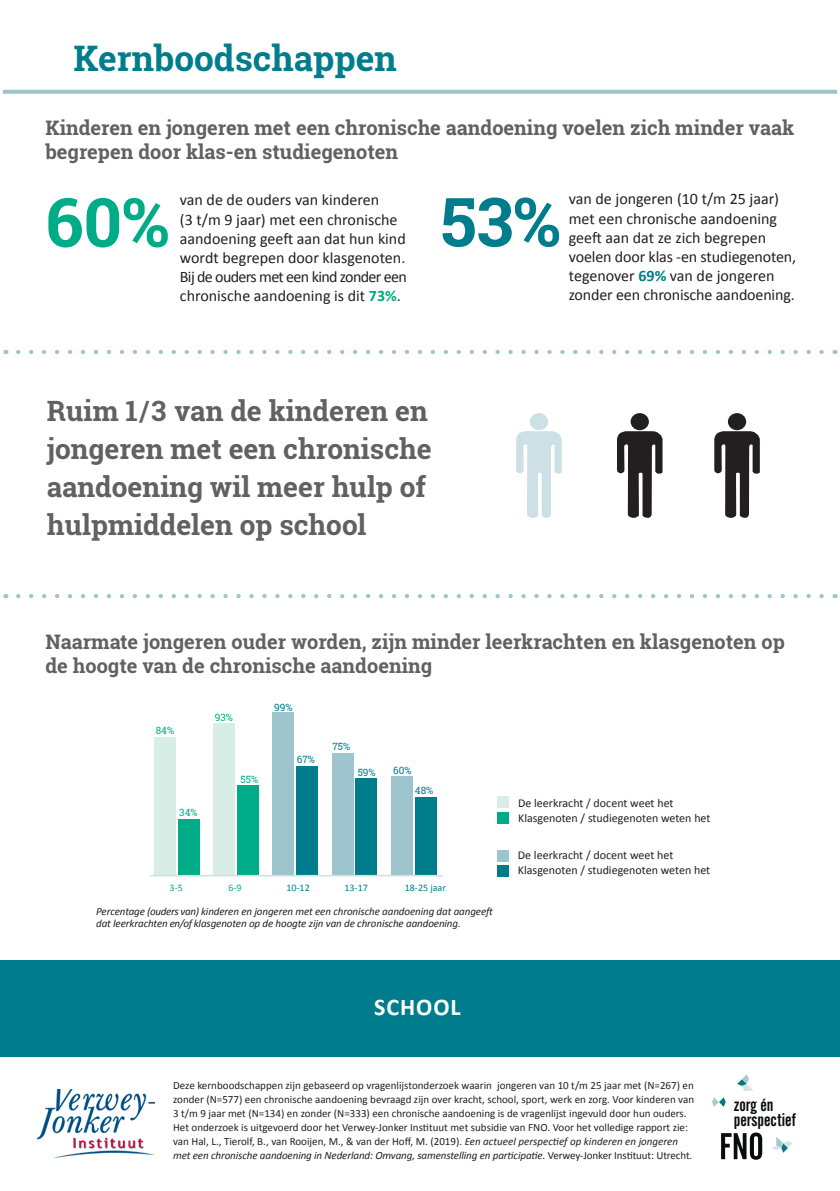
<style>
.page{position:relative;width:840px;height:1191px;background:#fff}
.page>*{position:absolute;margin:0;border:0;box-sizing:border-box;transform-origin:0 0}
.t1{font:700 67.8px "Roboto Slab";color:#00ac87}
.t2{font:700 67.8px "Roboto Slab";color:#007d8c}
.t3{font:700 35.2px "Roboto Slab";color:#007d8c}
.t4{font:700 28px/38px "Roboto Slab";color:#616164}
.t5{font:700 24px "Calibri";letter-spacing:.04em;color:#fff}
.t6{font:700 20px/24px "Roboto Slab";color:#616164}
.t7{font:18px/15px "Alternate Gothic No 2 BT";color:#0a0c0b}
.t8{font:16px/19.2px "Calibri";color:#231f20}
.t9{font:12px "Calibri";color:#231f20}
.t10{font:11px/14px "Calibri";color:#231f20}
.t11{font:italic 11px "Calibri";letter-spacing:-.01em;color:#231f20}
.t12{font:10px "Calibri";color:#007d8c}
.t13{font:10px "Roboto Slab";color:#007d8c}
.t14{font:10px "Roboto Slab";color:#00ac87}
.t15{font:10px "Calibri";color:#00ac87}
.s1{font-weight:700;color:#00ac87}
.s2{font-weight:700;color:#007d8c}
.s3{font-style:italic}
</style>
<div class="page">
<svg style="left:772px;top:1136px;width:20px;height:16px"></svg>
<svg style="left:737px;top:1074px;width:15px;height:16px"></svg>
<svg style="left:712px;top:1097px;width:13px;height:9px"></svg>
<svg style="left:721px;top:1132px;width:40px;height:27px"></svg>
<img style="left:38px;top:1089px;width:117px;height:68px">
<div style="left:0;top:960px;width:839px;height:97px;background:#007d8c"></div>
<svg style="left:3px;top:90px;width:833px;height:4px;background:#a3c7cf"></svg>
<svg style="left:18px;top:350px;width:806px;height:4px"></svg>
<svg style="left:18px;top:594px;width:806px;height:4px"></svg>
<div style="left:630px;top:413px;width:18px;height:17px;background:#231f20;border-radius:50%"></div>
<svg style="left:617px;top:431px;width:45px;height:87px"></svg>
<div style="left:727px;top:413px;width:18px;height:17px;background:#231f20;border-radius:50%"></div>
<svg style="left:714px;top:431px;width:45px;height:87px"></svg>
<div style="left:529px;top:413px;width:18px;height:17px;background:#cce0e5;border-radius:50%"></div>
<svg style="left:516px;top:431px;width:45px;height:87px"></svg>
<div style="left:178px;top:819px;width:21px;height:56px;background:#00ac87"></div>
<div style="left:237px;top:785px;width:21px;height:90px;background:#00ac87"></div>
<div style="left:296px;top:766px;width:21px;height:109px;background:#007d8c"></div>
<div style="left:355px;top:778px;width:22px;height:97px;background:#007d8c"></div>
<div style="left:414px;top:797px;width:22px;height:78px;background:#007d8c"></div>
<div style="left:154px;top:736px;width:22px;height:139px;background:#d8ede6"></div>
<div style="left:213px;top:723px;width:22px;height:152px;background:#d8ede6"></div>
<div style="left:273px;top:712px;width:21px;height:163px;background:#9ec4cd"></div>
<div style="left:332px;top:752px;width:21px;height:123px;background:#9ec4cd"></div>
<div style="left:391px;top:776px;width:21px;height:99px;background:#9ec4cd"></div>
<div style="left:497px;top:850px;width:11px;height:11px;background:#9ec4cd"></div>
<div style="left:497px;top:797px;width:11px;height:11px;background:#d8ede6"></div>
<div style="left:497px;top:865px;width:11px;height:11px;background:#007d8c"></div>
<div style="left:497px;top:812px;width:11px;height:11px;background:#00ac87"></div>
<hr style="left:150px;top:875px;width:293px;height:1px;background:#cce0e5">
<p class="t3" style="left:73px;top:34px;width:324px">Kernboodschappen</p>
<p class="t6" style="left:45px;top:116px;width:750px">Kinderen en jongeren met een chronische aandoening voelen zich minder vaak begrepen door klas-en studiegenoten</p>
<p class="t1" style="left:45px;top:176px;width:125px">60%</p>
<p class="t8" style="left:180px;top:190px;width:201px">van de de ouders van kinderen</p>
<p class="t8" style="left:180px;top:209px;width:228px">(3 t/m 9 jaar) met een chronische aandoening geeft aan dat hun kind wordt begrepen door klasgenoten.<br>Bij de ouders met een kind zonder een chronische aandoening is dit <span class="s1">73%</span>.</p>
<p class="t2" style="left:440px;top:175px;width:122px">53%</p>
<p class="t8" style="left:568px;top:189px;width:212px">van de jongeren (10 t/m 25 jaar)</p>
<p class="t8" style="left:568px;top:208px;width:210px">met een chronische aandoening geeft aan dat ze zich begrepen</p>
<p class="t8" style="left:568px;top:246px;width:229px">voelen door klas -en studiegenoten, tegenover <span class="s2">69%</span> van de jongeren zonder een chronische aandoening.</p>
<p class="t4" style="left:47px;top:392px;width:386px">Ruim 1/3 van de kinderen en jongeren met een chronische aandoening wil meer hulp of hulpmiddelen op school</p>
<p class="t6" style="left:45px;top:630px;width:740px">Naarmate jongeren ouder worden, zijn minder leerkrachten en klasgenoten op de hoogte van de chronische aandoening</p>
<p class="t14" style="left:156px;top:723px;width:20px">84%</p>
<p class="t14" style="left:179px;top:805px;width:20px">34%</p>
<p class="t14" style="left:215px;top:711px;width:20px">93%</p>
<p class="t14" style="left:240px;top:773px;width:19px">55%</p>
<p class="t13" style="left:274px;top:700px;width:20px">99%</p>
<p class="t13" style="left:296px;top:752px;width:20px">67%</p>
<p class="t13" style="left:332px;top:739px;width:19px">75%</p>
<p class="t13" style="left:357px;top:765px;width:20px">59%</p>
<p class="t13" style="left:393px;top:763px;width:20px">60%</p>
<p class="t13" style="left:414px;top:783px;width:20px">48%</p>
<p class="t15" style="left:169px;top:881px;width:15px">3-5</p>
<p class="t15" style="left:228px;top:881px;width:15px">6-9</p>
<p class="t12" style="left:286px;top:881px;width:25px">10-12</p>
<p class="t12" style="left:344px;top:881px;width:25px">13-17</p>
<p class="t12" style="left:404px;top:881px;width:43px">18-25 jaar</p>
<p class="t11" style="left:96px;top:904px;width:399px">Percentage (ouders van) kinderen en jongeren met een chronische aandoening dat aangeeft</p>
<p class="t11" style="left:96px;top:916px;width:366px">dat leerkrachten en/of klasgenoten op de hoogte zijn van de chronische aandoening.</p>
<p class="t9" style="left:518px;top:795px;width:157px">De leerkracht / docent weet het</p>
<p class="t9" style="left:518px;top:810px;width:194px">Klasgenoten / studiegenoten weten het</p>
<p class="t9" style="left:517px;top:847px;width:157px">De leerkracht / docent weet het</p>
<p class="t9" style="left:517px;top:863px;width:194px">Klasgenoten / studiegenoten weten het</p>
<p class="t5" style="left:374px;top:990px;width:88px">SCHOOL</p>
<p class="t10" style="left:173px;top:1077px;width:522px">Deze kernboodschappen zijn gebaseerd op vragenlijstonderzoek waarin jongeren van 10 t/m 25 jaar met (N=267) en zonder (N=577) een chronische aandoening bevraagd zijn over kracht, school, sport, werk en zorg. Voor kinderen van 3 t/m 9 jaar met (N=134) en zonder (N=333) een chronische aandoening is de vragenlijst ingevuld door hun ouders.<br>Het onderzoek is uitgevoerd door het Verwey-Jonker Instituut met subsidie van FNO. Voor het volledige rapport zie: van Hal, L., Tierolf, B., van Rooijen, M., &amp; van der Hoff, M. (2019). <span class="s3">Een actueel perspectief op kinderen en jongeren met een chronische aandoening in Nederland: Omvang, samenstelling en participatie.</span> Verwey-Jonker Instituut: Utrecht.</p>
<h3 class="t7" style="left:733px;top:1097px;width:64px">zorg én perspectief</h3>
</div>
